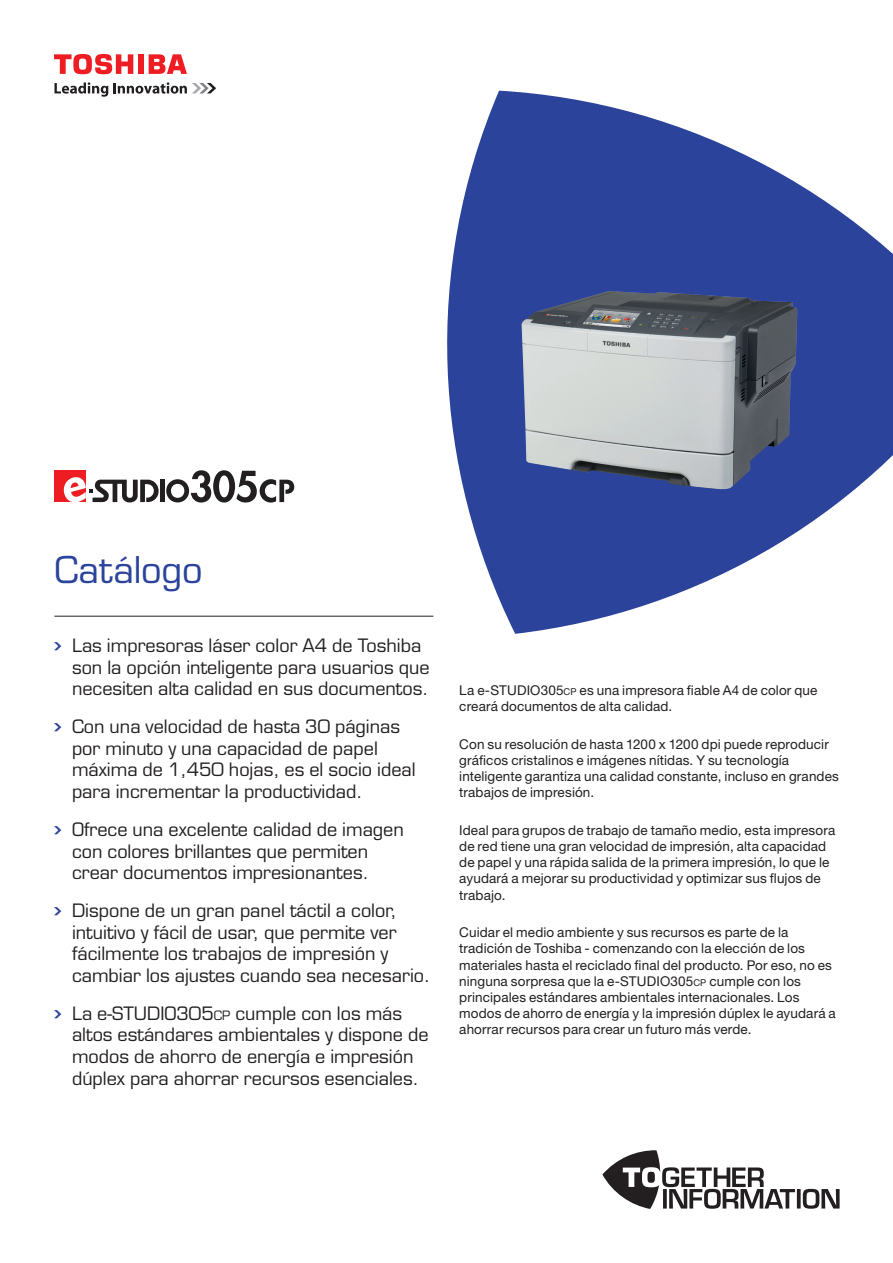
<style>
.page{position:relative;width:893px;height:1263px;background:#fff}
.page>*{position:absolute;margin:0;border:0;box-sizing:border-box;transform-origin:0 0}
.Collateral_type{font:36px "Eurostile LT Std";letter-spacing:-.005em;color:#2b439b}
.Highlight_bullets_BL{font:18px/21.6px "Eurostile LT Std";color:#231f20}
.Main_text_BLACK{font:13.5px/16.2px "Helvetica Neue LT Std";letter-spacing:.01em;color:#231f20}
.s1{font-family:"Chevron";font-size:21px;color:#2b439b}
.s2{font-size:12.6px}
.s3{font-size:9.45px}
</style>
<div class="page">
<svg style="left:54px;top:82px;width:162px;height:15px"></svg>
<div style="left:138px;top:54px;width:6px;height:20px;background:#ee1d23"></div>
<svg style="left:149px;top:54px;width:38px;height:20px"></svg>
<svg style="left:54px;top:54px;width:79px;height:20px"></svg>
<svg style="left:422px;top:91px;width:471px;height:543px;fill:#2b439b"></svg>
<hr style="left:54px;top:616px;width:379px;height:1px;background:#231f20">
<svg style="left:602px;top:1150px;width:238px;height:59px"></svg>
<div style="left:54px;top:471px;width:32px;height:31px;background:#ee1d23"></div>
<div style="left:160px;top:480px;width:5px;height:22px;background:#231f20"></div>
<svg style="left:63px;top:477px;width:96px;height:25px"></svg>
<svg style="left:166px;top:470px;width:128px;height:32px"></svg>
<img style="left:521px;top:291px;width:276px;height:198px">
<p class="Collateral_type" style="left:54px;top:548px;width:150px">Catálogo</p>
<p class="Highlight_bullets_BL" style="left:72px;top:635px;width:359px;text-indent:-18px"><span class="s1">•</span> Las impresoras láser color A4 de Toshiba son la opción inteligente para usuarios que necesiten alta calidad en sus documentos.</p>
<p class="Highlight_bullets_BL" style="left:72px;top:716px;width:345px;text-indent:-18px"><span class="s1">•</span> Con una velocidad de hasta 30 páginas por minuto y una capacidad de papel máxima de 1,450 hojas, es el socio ideal para incrementar la productividad.</p>
<p class="Highlight_bullets_BL" style="left:72px;top:819px;width:333px;text-indent:-18px"><span class="s1">•</span> Ofrece una excelente calidad de imagen con colores brillantes que permiten crear documentos impresionantes.</p>
<p class="Highlight_bullets_BL" style="left:72px;top:900px;width:360px;text-indent:-18px"><span class="s1">•</span> Dispone de un gran panel táctil a color, intuitivo y fácil de usar, que permite ver fácilmente los trabajos de impresión y cambiar los ajustes cuando sea necesario.</p>
<p class="Highlight_bullets_BL" style="left:72px;top:1002px;width:358px;text-indent:-18px"><span class="s1">•</span> La e-STUDIO305<span class="s2">cp</span> cumple con los más altos estándares ambientales y dispone de modos de ahorro de energía e impresión dúplex para ahorrar recursos esenciales.</p>
<p class="Main_text_BLACK" style="left:459px;top:682px;width:360px">La e-STUDIO305<span class="s3">cp</span> es una impresora fiable A4 de color que creará documentos de alta calidad.</p>
<p class="Main_text_BLACK" style="left:459px;top:736px;width:381px">Con su resolución de hasta 1200 x 1200 dpi puede reproducir gráficos cristalinos e imágenes nítidas. Y su tecnología inteligente garantiza una calidad constante, incluso en grandes trabajos de impresión.</p>
<p class="Main_text_BLACK" style="left:459px;top:822px;width:378px">Ideal para grupos de trabajo de tamaño medio, esta impresora de red tiene una gran velocidad de impresión, alta capacidad de papel y una rápida salida de la primera impresión, lo que le ayudará a mejorar su productividad y optimizar sus flujos de trabajo.</p>
<p class="Main_text_BLACK" style="left:459px;top:924px;width:378px">Cuidar el medio ambiente y sus recursos es parte de la tradición de Toshiba - comenzando con la elección de los materiales hasta el reciclado final del producto. Por eso, no es ninguna sorpresa que la e-STUDIO305<span class="s3">cp</span> cumple con los principales estándares ambientales internacionales. Los modos de ahorro de energía y la impresión dúplex le ayudará a ahorrar recursos para crear un futuro más verde.</p>
</div>
